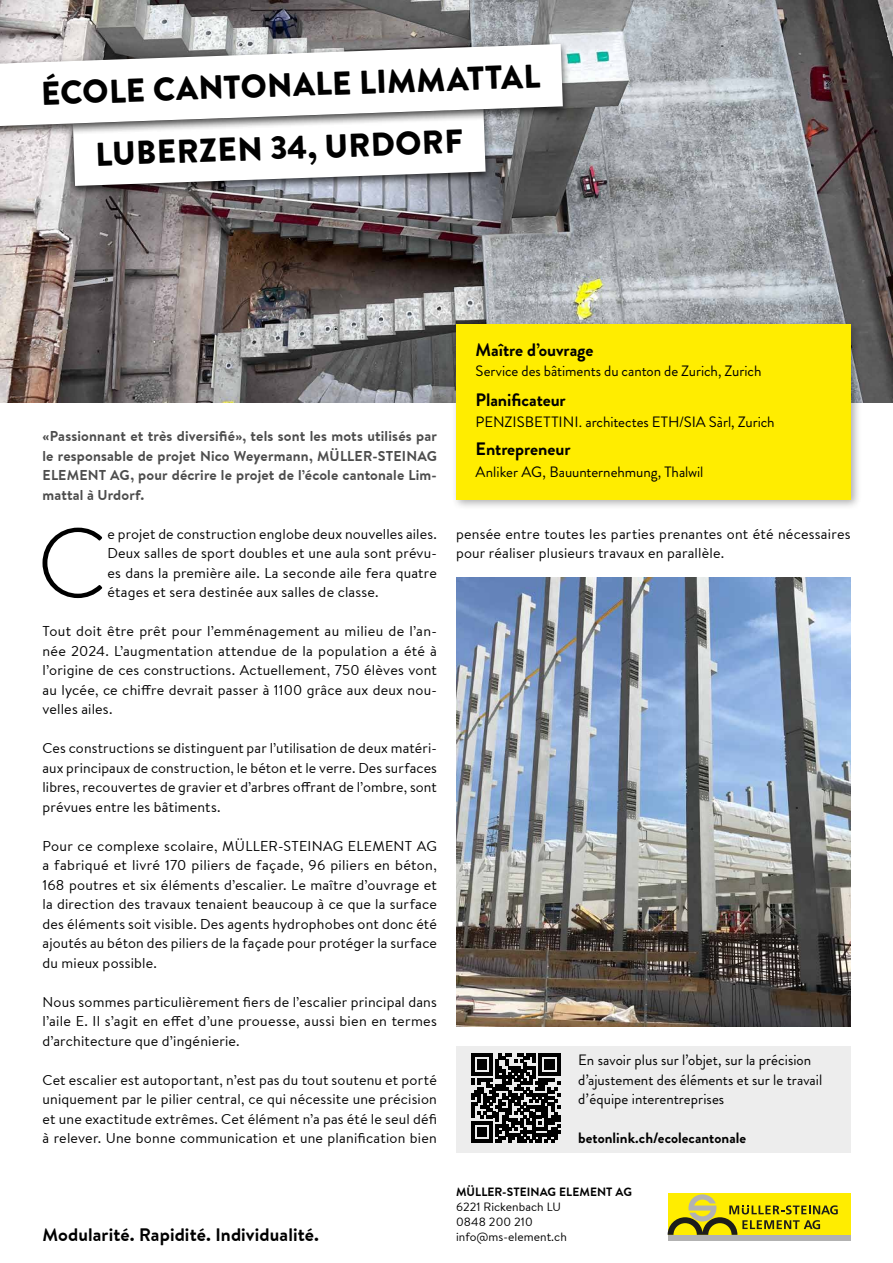
<style>
.page{position:relative;width:893px;height:1263px;background:#fff}
.page>*{position:absolute;margin:0;border:0;box-sizing:border-box;transform-origin:0 0}
.t1{font:300 97.8px "Brandon Text";color:#000}
.t2{font:900 33px "Brandon Grotesque";color:#000}
.t3{font:700 18px "Brandon Grotesque";letter-spacing:-.005em;color:#000}
.t4{font:700 18px "Brandon Text Office";letter-spacing:.005em;color:#000}
.t5{font:15px/19.5px "Brandon Grotesque";color:#000}
.t6{font:700 15px "Brandon Grotesque";letter-spacing:.005em;color:#000}
.t7{font:14.25px/19.5px "Brandon Text Office";letter-spacing:.015em;color:#000;text-align:justify}
.t8{font:700 14.25px/19.5px "Brandon Text Office";letter-spacing:.01em;color:#4d4d4d;text-align:justify}
.t9{font:12px/15px "Brandon Text Office";letter-spacing:.005em;color:#000}
.t10{font:700 12px "Brandon Text Office";letter-spacing:.005em;color:#000}
</style>
<div class="page">
<div style="left:668px;top:1193px;width:182px;height:42px;background:#ffed00"></div>
<div style="left:668px;top:1235px;width:182px;height:6px;background:#b2b2b2"></div>
<svg style="left:668px;top:1194px;width:170px;height:41px"></svg>
<div style="left:456px;top:1046px;width:394px;height:106px;background:#ededed"></div>
<svg style="left:471px;top:1054px;width:89px;height:88px"></svg>
<img style="left:0;top:0;width:893px;height:402px">
<div style="left:64px;top:105px;width:429px;height:93px;background:#000;opacity:.75"></div>
<svg style="left:73px;top:138px;width:413px;height:48px"></svg>
<div style="left:0;top:40px;width:571px;height:98px;background:#000;opacity:.75"></div>
<svg style="left:0;top:44px;width:563px;height:82px"></svg>
<div style="left:451px;top:319px;width:411px;height:192px;background:#000;opacity:.32"></div>
<div style="left:456px;top:324px;width:394px;height:176px;background:#ffed00"></div>
<img style="left:456px;top:578px;width:394px;height:448px">
<h2 class="t2" style="left:40px;top:70px;width:501px;rotate:-2deg">ÉCOLE CANTONALE LIMMATTAL</h2>
<h2 class="t2" style="left:95px;top:131px;width:369px;rotate:-2deg">LUBERZEN 34, URDORF</h2>
<p class="t8" style="left:43px;top:426px;width:396px">«Passionnant et très diversifié», tels sont les mots utilisés par le responsable de projet Nico Weyermann, MÜLLER‑STEINAG ELEMENT AG, pour décrire le projet de l’école cantonale Lim&shy;mattal à Urdorf.</p>
<h1 class="t1" style="left:37px;top:497px;width:71px">C</h1>
<p class="t7" style="left:107px;top:523px;width:331px">e projet de construction englobe deux nouvelles ailes.<br>Deux salles de sport doubles et une aula sont prévu&shy;es dans la première aile. La seconde aile fera quatre étages et sera destinée aux salles de classe.</p>
<p class="t7" style="left:43px;top:621px;width:396px">Tout doit être prêt pour l’emménagement au milieu de l’an&shy;née 2024. L’augmentation attendue de la population a été à l’origine de ces constructions. Actuellement, 750 élèves vont au lycée, ce chiffre devrait passer à 1100 grâce aux deux nou&shy;velles ailes.</p>
<p class="t7" style="left:43px;top:738px;width:396px">Ces constructions se distinguent par l’utilisation de deux matéri&shy;aux principaux de construction, le béton et le verre. Des surfaces libres, recouvertes de gravier et d’arbres offrant de l’ombre, sont prévues entre les bâtiments.</p>
<p class="t7" style="left:43px;top:835px;width:396px">Pour ce complexe scolaire, MÜLLER-STEINAG ELEMENT AG a fabriqué et livré 170 piliers de façade, 96 piliers en béton, 168 poutres et six éléments d’escalier. Le maître d’ouvrage et la direction des travaux tenaient beaucoup à ce que la surface des éléments soit visible. Des agents hydrophobes ont donc été ajoutés au béton des piliers de la façade pour protéger la surface du mieux possible.</p>
<p class="t7" style="left:43px;top:991px;width:396px">Nous sommes particulièrement fiers de l’escalier principal dans l’aile E. Il s’agit en effet d’une prouesse, aussi bien en termes d’architecture que d’ingénierie.</p>
<p class="t7" style="left:43px;top:1069px;width:396px">Cet escalier est autoportant, n’est pas du tout soutenu et porté uniquement par le pilier central, ce qui nécessite une précision et une exactitude extrêmes. Cet élément n’a pas été le seul défi à relever. Une bonne communication et une planification bien</p>
<p class="t3" style="left:476px;top:337px;width:119px">Maître d’ouvrage</p>
<p class="t5" style="left:476px;top:361px;width:287px">Service des bâtiments du canton de Zurich, Zurich</p>
<p class="t3" style="left:476px;top:387px;width:92px">Planificateur</p>
<p class="t5" style="left:476px;top:413px;width:301px">PENZISBETTINI. architectes ETH/SIA Sàrl, Zurich</p>
<p class="t3" style="left:476px;top:437px;width:96px">Entrepreneur</p>
<p class="t5" style="left:476px;top:462px;width:229px">Anliker AG, Bauunternehmung, Thalwil</p>
<p class="t7" style="left:456px;top:523px;width:396px">pensée entre toutes les parties prenantes ont été nécessaires pour réaliser plusieurs travaux en parallèle.</p>
<p class="t5" style="left:578px;top:1050px;width:246px">En savoir plus sur l’objet, sur la précision d’ajustement des éléments et sur le travail d’équipe interentreprises</p>
<p class="t6" style="left:578px;top:1127px;width:169px">betonlink.ch/ecolecantonale</p>
<p class="t10" style="left:456px;top:1183px;width:178px">MÜLLER-STEINAG ELEMENT AG</p>
<p class="t9" style="left:456px;top:1198px;width:106px">6221 Rickenbach LU<br>0848 200 210</p>
<p class="t4" style="left:43px;top:1222px;width:278px">Modularité. Rapidité. Individualité.</p>
<p class="t9" style="left:456px;top:1228px;width:112px">info@ms-element.ch</p>
</div>
